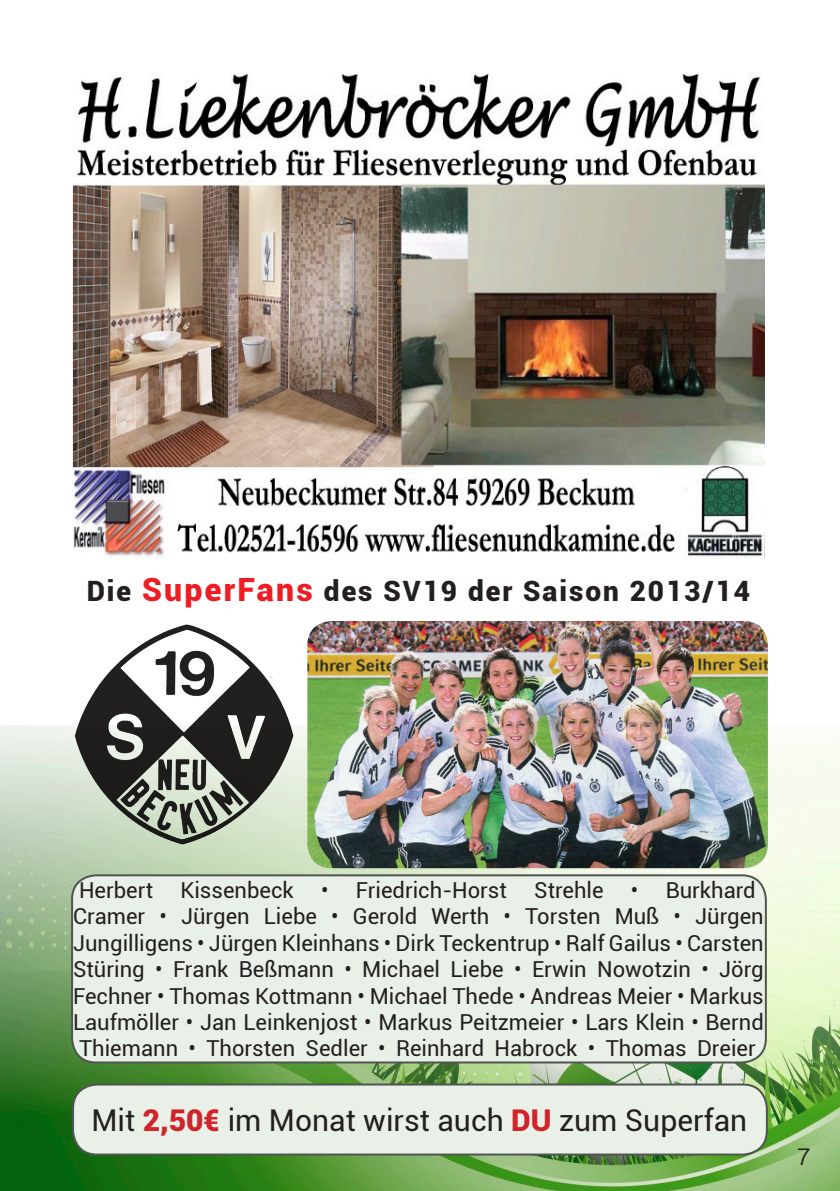
<style>
.page{position:relative;width:840px;height:1191px;background:#fff}
.page>*{position:absolute;margin:0;border:0;box-sizing:border-box;transform-origin:0 0}
.t1{font:30px "Roboto";color:#231f20}
.t2{font:900 28px "Roboto";letter-spacing:.07em;color:#231f20}
.t3{font:24px "Devanagari Sangam MN";color:#231f20}
.t4{font:22px/26.4px "Roboto";color:#231f20}
.s1{font-size:32px;color:#ee1d23}
.s2{font-weight:900;color:#d1232a}
</style>
<div class="page">
<img style="left:1px;top:726px;width:838px;height:465px">
<img style="left:0;top:726px;width:1px;height:465px">
<img style="left:72px;top:73px;width:692px;height:485px">
<img style="left:307px;top:621px;width:460px;height:247px">
<div style="left:72px;top:875px;width:693px;height:187px;background:#e9f0e7;border-radius:24px"></div>
<div style="left:71px;top:874px;width:695px;height:189px;border:2px solid #505453;border-radius:24px"></div>
<img style="left:74px;top:624px;width:220px;height:224px">
<div style="left:73px;top:1084px;width:693px;height:70px;background:#e9f0e7;border-radius:24px"></div>
<div style="left:72px;top:1083px;width:695px;height:72px;border:2px solid #505453;border-radius:24px"></div>
<p class="t2" style="left:87px;top:571px;width:664px">Die <span class="s1">SuperFans</span> des SV19 der Saison 2013/14</p>
<p class="t4" style="left:79px;top:876px;width:677px">Herbert Kissenbeck • Friedrich-Horst Strehle • Burkhard</p>
<p class="t4" style="left:73px;top:902px;width:691px">Cramer • Jürgen Liebe • Gerold Werth • Torsten Muß • Jürgen</p>
<p class="t4" style="left:73px;top:929px;width:691px">Jungilligens • Jürgen Kleinhans • Dirk Teckentrup • Ralf Gailus • Carsten</p>
<p class="t4" style="left:73px;top:955px;width:691px">Stüring • Frank Beßmann • Michael Liebe • Erwin Nowotzin • Jörg</p>
<p class="t4" style="left:73px;top:981px;width:691px">Fechner • Thomas Kottmann • Michael Thede • Andreas Meier • Markus</p>
<p class="t4" style="left:73px;top:1008px;width:692px">Laufmöller • Jan Leinkenjost • Markus Peitzmeier • Lars Klein • Bernd<br>Thiemann • Thorsten Sedler • Reinhard Habrock • Thomas Dreier</p>
<p class="t1" style="left:91px;top:1099px;width:657px">Mit <span class="s2">2,50€</span> im Monat wirst auch <span class="s2">DU</span> zum Superfan</p>
<p class="t3" style="left:796px;top:1142px;width:15px">7</p>
</div>
